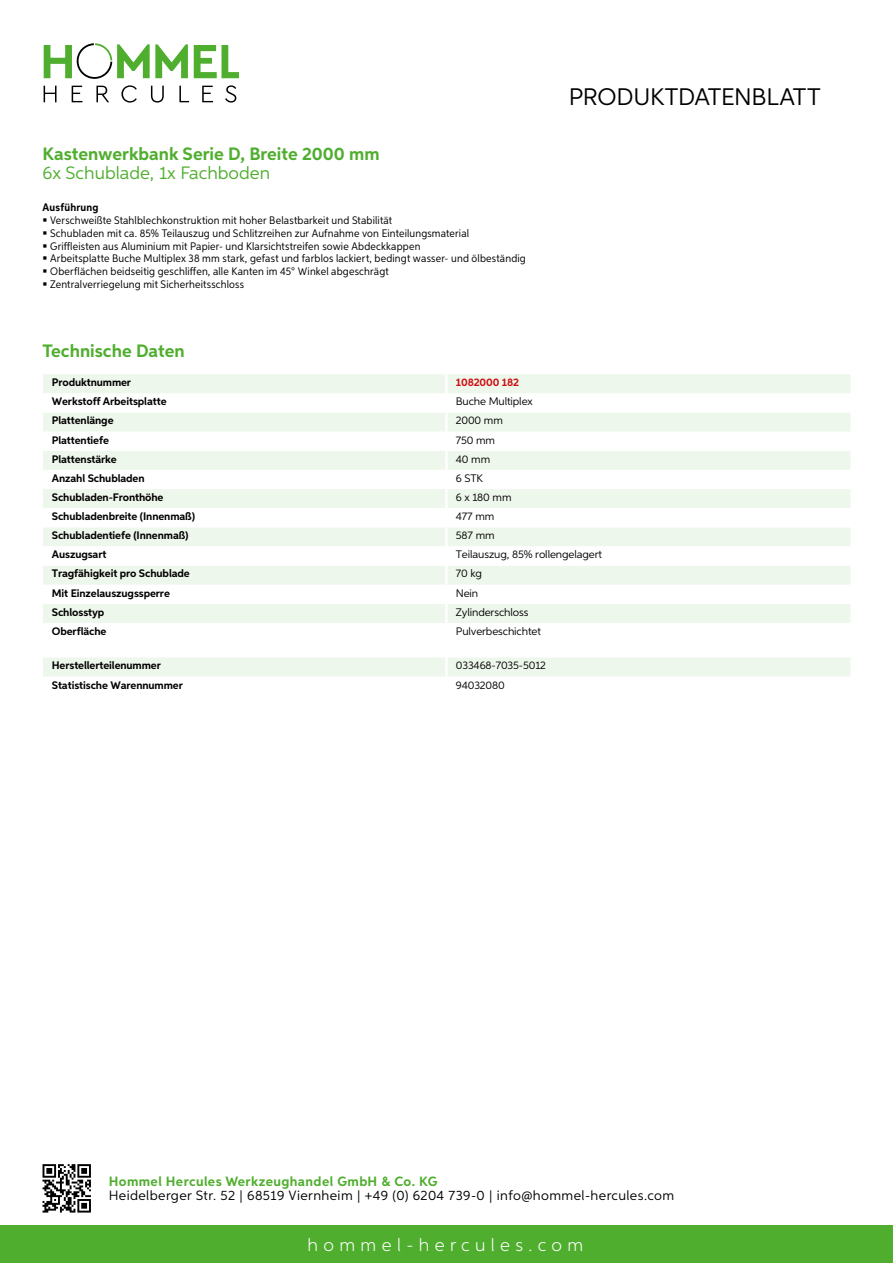
<style>
.page{position:relative;width:893px;height:1263px;background:#fff}
.page>*{position:absolute;margin:0;border:0;box-sizing:border-box;transform-origin:0 0}
.t1{font:24px "Aspira";letter-spacing:-.01em;color:#000}
.t2{font:700 18px "Aspira";color:#50ae2f}
.t3{font:18px "Aspira";color:#50ae2f}
.t4{font:300 18px "Aspira";letter-spacing:.3em;color:#fff}
.t5{font:13.5px "Aspira";letter-spacing:.03em;color:#000}
.t6{font:700 13.5px "Aspira";letter-spacing:.03em;color:#50ae2f}
.t7{font:10.95px/12.8px "Aspira Nar";letter-spacing:.015em;color:#000}
.t8{font:700 10.95px "Aspira";letter-spacing:-.01em;color:#000}
.t9{font:10.95px "Aspira";letter-spacing:-.01em;color:#000}
.t10{font:700 10.95px "Aspira";letter-spacing:-.01em;color:#cd1013}
.t11{font:700 10.95px "Aspira Nar";letter-spacing:.02em;color:#000}
</style>
<div class="page">
<div style="left:0;top:1226px;width:893px;height:37px;background:#50ae2f"></div>
<svg style="left:43px;top:1164px;width:48px;height:48px"></svg>
<svg style="left:194px;top:45px;width:45px;height:33px"></svg>
<svg style="left:44px;top:43px;width:144px;height:36px"></svg>
<svg style="left:44px;top:86px;width:13px;height:16px"></svg>
<svg style="left:72px;top:86px;width:10px;height:16px"></svg>
<svg style="left:96px;top:86px;width:13px;height:16px"></svg>
<svg style="left:121px;top:85px;width:16px;height:18px"></svg>
<svg style="left:151px;top:86px;width:13px;height:17px"></svg>
<svg style="left:179px;top:86px;width:10px;height:16px"></svg>
<svg style="left:202px;top:86px;width:11px;height:16px"></svg>
<svg style="left:225px;top:85px;width:11px;height:18px"></svg>
<div style="left:43px;top:374px;width:807px;height:19px;background:#eef7eb"></div>
<svg style="left:43px;top:413px;width:807px;height:210px;fill:#eef7eb"></svg>
<hr style="left:445px;top:374px;width:3px;height:19px;background:#fff">
<hr style="left:445px;top:412px;width:3px;height:20px;background:#fff">
<hr style="left:445px;top:432px;width:3px;height:19px;background:#fff">
<hr style="left:445px;top:451px;width:3px;height:19px;background:#fff">
<hr style="left:445px;top:470px;width:3px;height:19px;background:#fff">
<hr style="left:445px;top:489px;width:3px;height:19px;background:#fff">
<hr style="left:445px;top:508px;width:3px;height:19px;background:#fff">
<hr style="left:445px;top:527px;width:3px;height:19px;background:#fff">
<hr style="left:445px;top:546px;width:3px;height:20px;background:#fff">
<hr style="left:445px;top:566px;width:3px;height:19px;background:#fff">
<hr style="left:445px;top:585px;width:3px;height:19px;background:#fff">
<hr style="left:445px;top:604px;width:3px;height:19px;background:#fff">
<div style="left:43px;top:658px;width:807px;height:18px;background:#eef7eb"></div>
<h2 class="t2" style="left:43px;top:142px;width:339px">Kastenwerkbank Serie D, Breite 2000 mm</h2>
<h2 class="t3" style="left:43px;top:162px;width:229px">6x Schublade, 1x Fachboden</h2>
<p class="t11" style="left:43px;top:201px;width:58px">Ausführung</p>
<p class="t7" style="left:50px;top:214px;width:477px">Verschweißte Stahlblechkonstruktion mit hoher Belastbarkeit und Stabilität<br>Schubladen mit ca. 85% Teilauszug und Schlitzreihen zur Aufnahme von Einteilungsmaterial<br>Griffleisten aus Aluminium mit Papier- und Klarsichtstreifen sowie Abdeckkappen<br>Arbeitsplatte Buche Multiplex 38 mm stark, gefast und farblos lackiert, bedingt wasser- und ölbeständig Oberflächen beidseitig geschliffen, alle Kanten im 45° Winkel abgeschrägt<br>Zentralverriegelung mit Sicherheitsschloss</p>
<h1 class="t1" style="left:569px;top:82px;width:253px">Produktdatenblatt</h1>
<h2 class="t2" style="left:43px;top:340px;width:144px">Technische Daten</h2>
<p class="t8" style="left:52px;top:376px;width:81px">Produktnummer</p>
<p class="t10" style="left:456px;top:376px;width:65px">1082000 182</p>
<p class="t8" style="left:52px;top:395px;width:116px">Werkstoff Arbeitsplatte</p>
<p class="t9" style="left:456px;top:395px;width:78px">Buche Multiplex</p>
<p class="t8" style="left:52px;top:414px;width:63px">Plattenlänge</p>
<p class="t9" style="left:456px;top:414px;width:49px">2000 mm</p>
<p class="t8" style="left:52px;top:433px;width:59px">Plattentiefe</p>
<p class="t9" style="left:456px;top:433px;width:41px">750 mm</p>
<p class="t8" style="left:52px;top:452px;width:67px">Plattenstärke</p>
<p class="t9" style="left:456px;top:452px;width:36px">40 mm</p>
<p class="t8" style="left:52px;top:471px;width:94px">Anzahl Schubladen</p>
<p class="t9" style="left:456px;top:471px;width:22px">6 STK</p>
<p class="t8" style="left:52px;top:490px;width:113px">Schubladen-Fronthöhe</p>
<p class="t9" style="left:456px;top:490px;width:57px">6 x 180 mm</p>
<p class="t8" style="left:52px;top:510px;width:145px">Schubladenbreite (Innenmaß)</p>
<p class="t9" style="left:456px;top:510px;width:40px">477 mm</p>
<p class="t8" style="left:52px;top:529px;width:138px">Schubladentiefe (Innenmaß)</p>
<p class="t9" style="left:456px;top:529px;width:40px">587 mm</p>
<p class="t8" style="left:52px;top:548px;width:56px">Auszugsart</p>
<p class="t9" style="left:456px;top:548px;width:148px">Teilauszug, 85% rollengelagert</p>
<p class="t8" style="left:52px;top:567px;width:139px">Tragfähigkeit pro Schublade</p>
<p class="t9" style="left:456px;top:567px;width:28px">70 kg</p>
<p class="t8" style="left:52px;top:586px;width:120px">Mit Einzelauszugssperre</p>
<p class="t9" style="left:456px;top:586px;width:24px">Nein</p>
<p class="t8" style="left:52px;top:605px;width:54px">Schlosstyp</p>
<p class="t9" style="left:456px;top:605px;width:74px">Zylinderschloss</p>
<p class="t8" style="left:52px;top:624px;width:56px">Oberfläche</p>
<p class="t9" style="left:456px;top:624px;width:87px">Pulverbeschichtet</p>
<p class="t8" style="left:52px;top:659px;width:111px">Herstellerteilenummer</p>
<p class="t9" style="left:456px;top:659px;width:92px">033468-7035-5012</p>
<p class="t8" style="left:52px;top:678px;width:132px">Statistische Warennummer</p>
<p class="t9" style="left:456px;top:678px;width:51px">94032080</p>
<p class="t6" style="left:109px;top:1172px;width:330px">Hommel Hercules Werkzeughandel GmbH &amp; Co. KG</p>
<p class="t5" style="left:109px;top:1187px;width:567px">Heidelberger Str. 52 | 68519 Viernheim | +49 (0) 6204 739-0 | info@hommel-hercules.com</p>
<h2 class="t4" style="left:307px;top:1234px;width:277px">hommel-hercules.com</h2>
</div>
